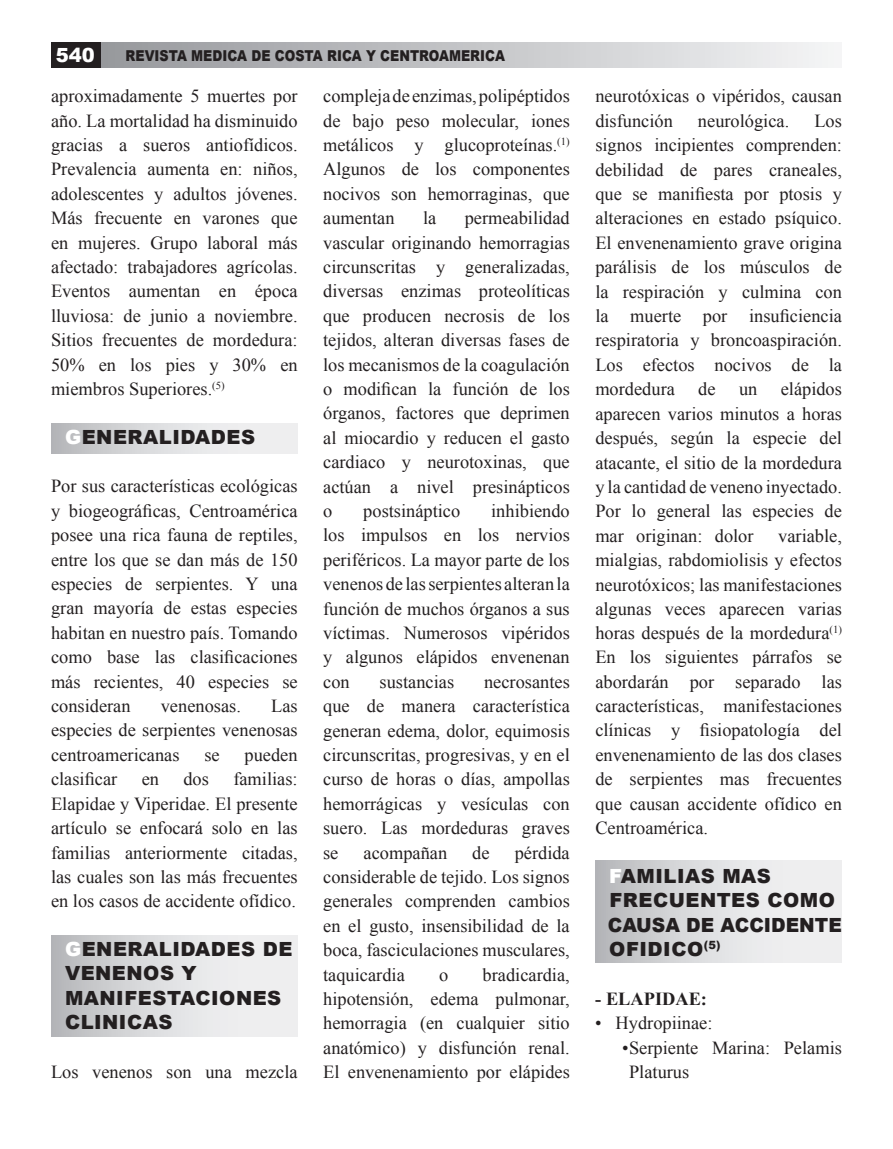
<style>
.page{position:relative;width:893px;height:1149px;background:#fff}
.page>*{position:absolute;margin:0;border:0;box-sizing:border-box;transform-origin:0 0}
.t1{font:900 19.5px/24.3px "Arial";letter-spacing:.025em;color:#231f20}
.t2{font:900 19.5px "Arial";color:#fff}
.t3{font:18.3px/24.5px "Times New Roman";color:#231f20;text-align:justify}
.t4{font:700 18.3px "Times New Roman";color:#231f20}
.t5{font:900 15px "Arial";color:#231f20;scale:.85 1}
.t6{font:900 11.4px "Arial";color:#231f20}
.s1{color:#fff}
</style>
<div class="page">
<div style="left:51px;top:423px;width:247px;height:30px;background:linear-gradient(to right,#bebfc2,#fafafb)"></div>
<div style="left:51px;top:934px;width:247px;height:102px;background:linear-gradient(to right,#bebfc2,#fafafb)"></div>
<div style="left:595px;top:860px;width:247px;height:101px;background:linear-gradient(to right,#bebfc2,#fafafb)"></div>
<div style="left:100px;top:42px;width:742px;height:26px;background:linear-gradient(to right,#96989c,#f4f4f5)"></div>
<div style="left:51px;top:43px;width:49px;height:25px;background:#231f20"></div>
<p class="t2" style="left:56px;top:41px;width:41px">540</p>
<p class="t5" style="left:126px;top:44px;width:448px">REVISTA MEDICA DE COSTA RICA Y CENTROAMERICA</p>
<p class="t3" style="left:51px;top:83px;width:248px">aproximadamente 5 muertes por año. La mortalidad ha disminuido gracias a sueros antiofídicos.<br>Prevalencia aumenta en: niños, adolescentes y adultos jóvenes.<br>Más frecuente en varones que en mujeres. Grupo laboral más afectado: trabajadores agrícolas.<br>Eventos aumentan en época lluviosa: de junio a noviembre.<br>Sitios frecuentes de mordedura:<br>50% en los pies y 30% en miembros Superiores.<sup>(5)</sup></p>
<p class="t1" style="left:65px;top:424px;width:32px"><span class="s1">G</span>ENERALIDADE</p>
<p class="t1" style="left:241px;top:424px;width:16px">S</p>
<p class="t3" style="left:51px;top:473px;width:248px">Por sus características ecológicas y biogeográficas, Centroamérica posee una rica fauna de reptiles, entre los que se dan más de 150 especies de serpientes. Y una gran mayoría de estas especies habitan en nuestro país. Tomando como base las clasificaciones más recientes, 40 especies se consideran</p>
<p class="t3" style="left:323px;top:83px;width:248px">compleja de enzimas, polipéptidos de bajo peso molecular, iones metálicos y glucoproteínas.<sup>(1)<br></sup>Algunos de los componentes nocivos son hemorraginas, que aumentan</p>
<p class="t3" style="left:323px;top:205px;width:248px;text-indent:142px">permeabilidad vascular originando hemorragias circunscritas y generalizadas, diversas enzimas proteolíticas que producen necrosis de los tejidos, alteran diversas fases de los mecanismos de la coagulación o modifican la función de los órganos, factores que deprimen al miocardio y reducen el gasto cardiaco y neurotoxinas, que actúan a nivel presinápticos o</p>
<p class="t3" style="left:423px;top:205px;width:15px">la</p>
<p class="t3" style="left:323px;top:498px;width:248px;text-indent:168px">inhibiendo los impulsos en los nervios periféricos. La mayor parte de los venenos de las serpientes alteran la función de muchos órganos a sus víctimas. Numerosos vipéridos y algunos elápidos envenenan con</p>
<p class="t3" style="left:363px;top:498px;width:98px">postsináptico</p>
<p class="t3" style="left:380px;top:669px;width:76px">sustancias</p>
<p class="t3" style="left:323px;top:669px;width:248px;text-indent:161px">necrosantes que de manera característica generan edema, dolor, equimosis circunscritas, progresivas, y en el curso de horas o días, ampollas hemorrágicas y vesículas con suero. Las mordeduras graves se</p>
<p class="t3" style="left:51px;top:693px;width:248px;text-indent:220px">Las especies de serpientes venenosas centroamericanas</p>
<p class="t3" style="left:161px;top:693px;width:82px">venenosas.</p>
<p class="t3" style="left:204px;top:742px;width:17px">se</p>
<p class="t3" style="left:245px;top:742px;width:55px">pueden</p>
<p class="t3" style="left:51px;top:766px;width:248px;text-indent:182px">familias:<br>Elapidae y Viperidae. El presente artículo se enfocará solo en las familias anteriormente citadas, las cuales son las más frecuentes en los casos de accidente ofídico.</p>
<p class="t1" style="left:65px;top:935px;width:32px"><span class="s1">G</span>ENERALIDADE</p>
<p class="t1" style="left:241px;top:935px;width:37px">S DE</p>
<p class="t1" style="left:65px;top:960px;width:17px">VENENO</p>
<p class="t1" style="left:160px;top:960px;width:38px">S Y</p>
<p class="t1" style="left:65px;top:984px;width:16px">MANIFE</p>
<p class="t1" style="left:152px;top:984px;width:30px">STACIONE</p>
<p class="t1" style="left:267px;top:984px;width:16px">S</p>
<p class="t1" style="left:65px;top:1009px;width:52px">CLINICA</p>
<p class="t1" style="left:158px;top:1009px;width:16px">S</p>
<p class="t3" style="left:51px;top:1058px;width:248px">Los venenos son una mezcla</p>
<p class="t3" style="left:51px;top:766px;width:68px">clasificar</p>
<p class="t3" style="left:142px;top:766px;width:19px">en</p>
<p class="t3" style="left:183px;top:766px;width:27px">dos</p>
<p class="t3" style="left:323px;top:839px;width:248px;text-indent:192px">pérdida considerable de tejido. Los signos generales comprenden cambios en el gusto, insensibilidad de la boca, fasciculaciones musculares, taquicardia</p>
<p class="t3" style="left:364px;top:839px;width:85px">acompañan</p>
<p class="t3" style="left:472px;top:839px;width:19px">de</p>
<p class="t3" style="left:323px;top:961px;width:248px;text-indent:159px">bradicardia, hipotensión, edema pulmonar, hemorragia (en cualquier sitio anatómico) y disfunción renal.<br>El envenenamiento por elápides</p>
<p class="t3" style="left:439px;top:961px;width:11px">o</p>
<p class="t3" style="left:595px;top:84px;width:248px">neurotóxicas o vipéridos, causan disfunción</p>
<p class="t3" style="left:698px;top:108px;width:93px">neurológica.</p>
<p class="t3" style="left:595px;top:108px;width:248px;text-indent:219px">Los signos incipientes comprenden: debilidad de pares craneales, que se manifiesta por ptosis y alteraciones en estado psíquico.<br>El envenenamiento grave origina parálisis de los músculos de la respiración y culmina con la muerte por insuficiencia respiratoria y broncoaspiración.<br>Los efectos nocivos de la mordedura</p>
<p class="t3" style="left:595px;top:376px;width:248px;text-indent:185px">elápidos aparecen varios minutos a horas después, según la especie del atacante, el sitio de la mordedura y la cantidad de veneno inyectado.<br>Por lo general las especies de mar originan: dolor</p>
<p class="t3" style="left:698px;top:376px;width:19px">de</p>
<p class="t3" style="left:739px;top:376px;width:20px">un</p>
<p class="t3" style="left:595px;top:523px;width:248px;text-indent:183px">variable, mialgias, rabdomiolisis y efectos neurotóxicos; las manifestaciones algunas veces aparecen varias horas después de la mordedura<sup>(1)<br></sup>En los siguientes párrafos se abordarán por separado las características, manifestaciones clínicas y fisiopatología del envenenamiento de las dos clases de serpientes mas frecuentes que causan accidente ofídico en Centroamérica.</p>
<p class="t1" style="left:609px;top:862px;width:26px"><span class="s1">F</span>AMILIA</p>
<p class="t1" style="left:701px;top:862px;width:72px">S MA S</p>
<p class="t1" style="left:609px;top:887px;width:16px">FREC</p>
<p class="t1" style="left:669px;top:887px;width:33px">UENTE</p>
<p class="t1" style="left:608px;top:887px;width:178px;text-indent:138px">S COMO<br>CAUSA DE ACCIDENTE<br>OFIDICO</p>
<p class="t6" style="left:704px;top:936px;width:18px">(5)</p>
<p class="t4" style="left:595px;top:985px;width:113px">- ELAPIDAE:</p>
<p class="t3" style="left:595px;top:1010px;width:119px">• Hydropiinae:</p>
<p class="t3" style="left:629px;top:1034px;width:214px;text-indent:-7px">•Serpiente Marina: Pelamis<br>Platurus</p>
</div>
